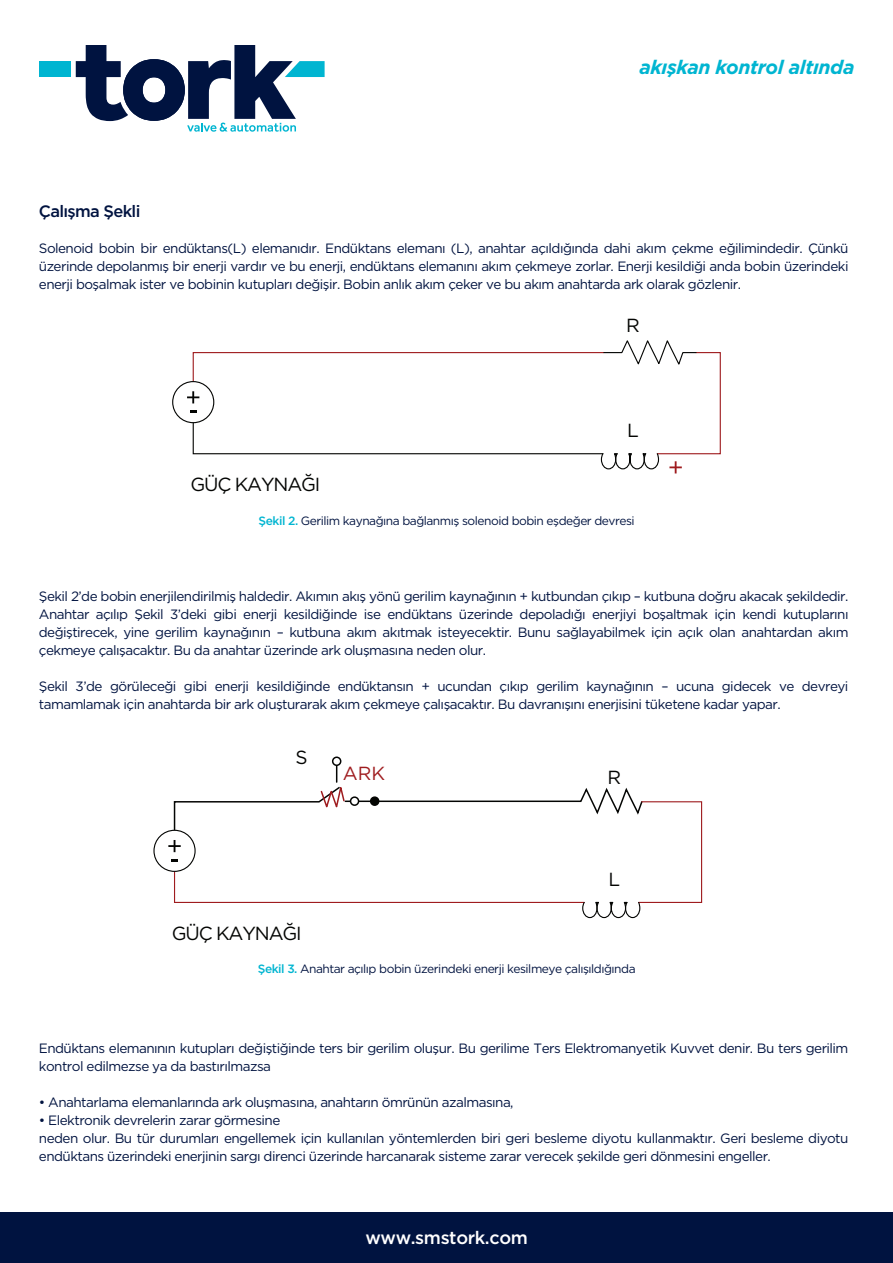
<style>
.page{position:relative;width:893px;height:1263px;background:#fff}
.page>*{position:absolute;margin:0;border:0;box-sizing:border-box;transform-origin:0 0}
.t1{font:italic 700 19.5px "Gotham";letter-spacing:-.02em;color:#00b5d1}
.t2{font:18.9px "Gotham HTF";letter-spacing:-.06em;color:#040503}
.t3{font:18.9px "Gotham HTF";color:#9f1c1f}
.t4{font:500 18px "Gotham HTF";letter-spacing:-.02em;color:#fff}
.t5{font:500 16.5px "Gotham HTF";letter-spacing:-.04em;color:#001340}
.t6{font:13.5px/18px "Gotham HTF";letter-spacing:-.04em;color:#001340}
.t7{font:12px "Gotham HTF";letter-spacing:-.04em;color:#001340}
.s1{font-weight:500;color:#00b5d1}
</style>
<div class="page">
<svg style="left:76px;top:45px;width:249px;height:87px"></svg>
<div style="left:39px;top:61px;width:32px;height:16px;background:#00b5d1"></div>
<div style="left:0;top:1212px;width:893px;height:51px;background:#001340"></div>
<div style="left:172px;top:381px;width:42px;height:42px;border:1px solid #040503;border-radius:50%"></div>
<svg style="left:187px;top:340px;width:534px;height:133px"></svg>
<div style="left:153px;top:830px;width:43px;height:42px;border:1px solid #040503;border-radius:50%"></div>
<div style="left:332px;top:756px;width:9px;height:10px;border:2px solid #040503;border-radius:50%"></div>
<svg style="left:168px;top:766px;width:535px;height:153px"></svg>
<h1 class="t1" style="left:639px;top:56px;width:217px">akışkan kontrol altında</h1>
<p class="t5" style="left:39px;top:202px;width:103px">Çalışma Şekli</p>
<p class="t6" style="left:39px;top:239px;width:811px;text-align:justify">Solenoid bobin bir endüktans(L) elemanıdır. Endüktans elemanı (L), anahtar açıldığında dahi akım çekme eğilimindedir. Çünkü üzerinde depolanmış bir enerji vardır ve bu enerji, endüktans elemanını akım çekmeye zorlar. Enerji kesildiği anda bobin üzerindeki enerji boşalmak ister ve bobinin kutupları değişir. Bobin anlık akım çeker ve bu akım anahtarda ark olarak gözlenir.</p>
<h2 class="t2" style="left:626px;top:315px;width:15px">R</h2>
<h2 class="t2" style="left:190px;top:474px;width:131px">GÜÇ KAYNAĞI</h2>
<h2 class="t2" style="left:627px;top:420px;width:13px">L</h2>
<p class="t7" style="left:259px;top:514px;width:378px"><span class="s1">Şekil 2.</span> Gerilim kaynağına bağlanmış solenoid bobin eşdeğer devresi</p>
<p class="t6" style="left:39px;top:587px;width:811px;text-align:justify">Şekil 2’de bobin enerjilendirilmiş haldedir. Akımın akış yönü gerilim kaynağının + kutbundan çıkıp – kutbuna doğru akacak şekildedir.<br>Anahtar açılıp Şekil 3’deki gibi enerji kesildiğinde ise endüktans üzerinde depoladığı enerjiyi boşaltmak için kendi kutuplarını değiştirecek, yine gerilim kaynağının – kutbuna akım akıtmak isteyecektir. Bunu sağlayabilmek için açık olan anahtardan akım çekmeye çalışacaktır. Bu da anahtar üzerinde ark oluşmasına neden olur.</p>
<p class="t6" style="left:39px;top:677px;width:811px">Şekil 3’de görüleceği gibi enerji kesildiğinde endüktansın + ucundan çıkıp gerilim kaynağının – ucuna gidecek ve devreyi tamamlamak için anahtarda bir ark oluşturarak akım çekmeye çalışacaktır. Bu davranışını enerjisini tüketene kadar yapar.</p>
<h2 class="t2" style="left:296px;top:746px;width:14px">S</h2>
<h2 class="t2" style="left:172px;top:922px;width:131px">GÜÇ KAYNAĞI</h2>
<h2 class="t3" style="left:343px;top:763px;width:44px">ARK</h2>
<h2 class="t2" style="left:608px;top:767px;width:15px">R</h2>
<h2 class="t2" style="left:609px;top:869px;width:13px">L</h2>
<p class="t7" style="left:258px;top:962px;width:379px"><span class="s1">Şekil 3.</span> Anahtar açılıp bobin üzerindeki enerji kesilmeye çalışıldığında</p>
<p class="t6" style="left:39px;top:1039px;width:811px">Endüktans elemanının kutupları değiştiğinde ters bir gerilim oluşur. Bu gerilime Ters Elektromanyetik Kuvvet denir. Bu ters gerilim kontrol edilmezse ya da bastırılmazsa</p>
<p class="t6" style="left:39px;top:1093px;width:476px">• Anahtarlama elemanlarında ark oluşmasına, anahtarın ömrünün azalmasına,</p>
<p class="t6" style="left:39px;top:1111px;width:811px">• Elektronik devrelerin zarar görmesine<br>neden olur. Bu tür durumları engellemek için kullanılan yöntemlerden biri geri besleme diyotu kullanmaktır. Geri besleme diyotu endüktans üzerindeki enerjinin sargı direnci üzerinde harcanarak sisteme zarar verecek şekilde geri dönmesini engeller.</p>
<h3 class="t4" style="left:365px;top:1227px;width:164px">www.smstork.com</h3>
</div>
